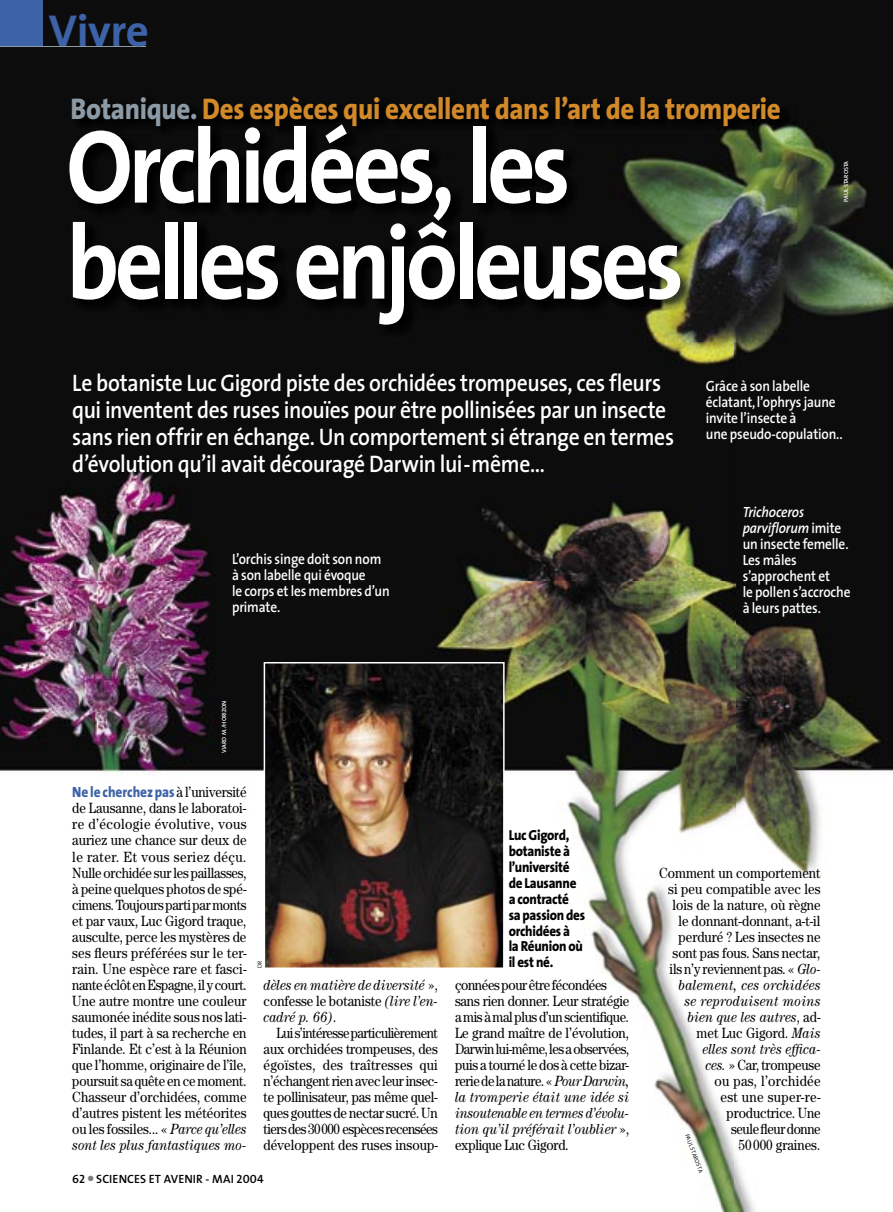
<style>
.page{position:relative;width:893px;height:1212px;background:#fff}
.page>*{position:absolute;margin:0;border:0;box-sizing:border-box;transform-origin:0 0}
.t1{font:700 105px/96px "The Sans";letter-spacing:-.05em;color:#fff;scale:.9 1}
.t2{font:700 45px "The Sans";letter-spacing:-.015em;color:#3d62a7}
.t3{font:800 30px "The Sans";letter-spacing:-.01em;color:#d28929;scale:.9 1}
.t4{font:600 24px/27px "The Sans";letter-spacing:-.015em;color:#fff;scale:.9 1}
.t5{font:14.85px/16px "Century";letter-spacing:-.005em;color:#000;text-align:justify;scale:.88 1}
.t6{font:600 14.85px/16px "The Sans";letter-spacing:-.01em;color:#fff;scale:.9 1}
.t7{font:14.85px/16px "Century";letter-spacing:-.005em;color:#000;text-align:justify;scale:.87 1}
.t8{font:italic 14.85px/16px "Century";letter-spacing:-.005em;color:#000;text-align:justify;scale:.88 1}
.t9{font:800 14.85px "The Sans";letter-spacing:-.005em;color:#3d62a7;scale:.9 1}
.t10{font:800 14.55px/15.9px "The Sans";letter-spacing:-.02em;color:#000;scale:.9 1}
.t11{font:600 12px "The Sans";letter-spacing:.01em;color:#000}
.t12{font:6px "The Sans Semi Bold Caps";letter-spacing:.01em;color:#fff}
.t13{font:300 6px "The Sans";color:#000}
.t14{font:6px "The Sans Semi Bold Caps";letter-spacing:-.02em;color:#fff}
.s1{color:#8c9aa6}
.s2{font-style:italic}
.s3{font-family:"Century";font-weight:400;color:#000}
.s4{font-style:normal}
.s5{font-family:"The Sans Semi Bold Caps";font-weight:400}
.s6{color:#7b7c7c}
</style>
<div class="page">
<img style="left:0;top:317px;width:735px;height:895px">
<img style="left:735px;top:475px;width:158px;height:737px">
<div style="left:735px;top:317px;width:158px;height:158px;background:#0c0c0c"></div>
<div style="left:0;top:0;width:105px;height:317px;background:#0c0c0c"></div>
<img style="left:788px;top:0;width:105px;height:317px">
<div style="left:105px;top:0;width:683px;height:94px;background:#0c0c0c"></div>
<img style="left:265px;top:663px;width:238px;height:304px">
<hr style="left:264px;top:663px;width:1px;height:305px;background:#fff">
<hr style="left:264px;top:967px;width:240px;height:2px;background:#fff">
<hr style="left:503px;top:663px;width:2px;height:305px;background:#fff">
<hr style="left:264px;top:662px;width:240px;height:1px;background:#fff">
<div style="left:0;top:0;width:43px;height:47px;background:#3d62a7"></div>
<hr style="left:0;top:46px;width:146px;height:1px;background:#8c9aa6">
<img style="left:66px;top:94px;width:730px;height:247px">
<h2 class="t2" style="left:49px;top:-7px;width:101px">Vivre</h2>
<h3 class="t3" style="left:71px;top:83px;width:791px"><span class="s1">Botanique.</span> Des espèces qui excellent dans l’art de la tromperie</h3>
<h1 class="t1" style="left:66px;top:116px;width:688px">Orchidées, les belles enjôleuses</h1>
<p class="t14" style="left:841px;top:202px;width:42px;rotate:-90deg">PAUL STAROSTA</p>
<p class="t4" style="left:72px;top:369px;width:670px">Le botaniste Luc Gigord piste des orchidées trompeuses, ces fleurs qui inventent des ruses inouïes pour être pollinisées par un insecte sans rien offrir en échange. Un comportement si étrange en termes d’évolution qu’il avait découragé Darwin lui-même…</p>
<p class="t6" style="left:232px;top:550px;width:177px">L’orchis singe doit son nom à son labelle qui évoque<br>le corps et les membres d’un primate.</p>
<p class="t6" style="left:706px;top:377px;width:153px">Grâce à son labelle éclatant, l’ophrys jaune invite l’insecte à<br>une pseudo-copulation..</p>
<p class="t6" style="left:743px;top:504px;width:121px"><span class="s2">Trichoceros parviflorum</span> imite un insecte femelle.<br>Les mâles s’approchent et<br>le pollen s’accroche à leurs pattes.</p>
<p class="t12" style="left:219px;top:753px;width:54px;rotate:-90deg">VIARD M./HORIZON</p>
<p class="t9" style="left:72px;top:780px;width:195px">Ne le cherchez pas <span class="s3">à l’université</span></p>
<p class="t5" style="left:72px;top:800px;width:200px">de Lausanne, dans le laboratoi&shy;re d’écologie évolutive, vous auriez une chance sur deux de le rater. Et vous seriez déçu.<br>Nulle orchidée sur les paillasses, à peine quelques photos de spé&shy;cimens. Toujours parti par monts et par vaux, Luc Gigord traque, ausculte, perce les mystères de ses fleurs préférées sur le ter&shy;rain. Une espèce rare et fasci&shy;nante éclôt en Espagne, il y court.<br>Une autre montre une couleur saumonée inédite sous nos lati&shy;tudes, il part à sa recherche en Finlande. Et c’est à la Réunion que l’homme, originaire de l’île, poursuit sa quête en ce moment.<br>Chasseur d’orchidées, comme d’autres pistent les météorites ou les fossiles... « <span class="s2">Parce qu’elles sont les plus fantastiques mo-</span></p>
<p class="t10" style="left:509px;top:827px;width:86px">Luc Gigord, botaniste à l’université de Lausanne a contracté<br>sa passion des orchidées à<br>la Réunion où</p>
<p class="t13" style="left:255px;top:968px;width:9px;rotate:-90deg">DR</p>
<p class="t10" style="left:509px;top:954px;width:51px">il est né.</p>
<p class="t8" style="left:264px;top:977px;width:200px">dèles en matière de diversité <span class="s4">», confesse le botaniste</span> (lire l’en&shy;cadré p. 66)<span class="s4">.</span></p>
<p class="t7" style="left:264px;top:1025px;width:202px;text-indent:13px">Lui s’intéresse particulièrement aux orchidées trompeuses, des égoïstes, des traîtresses qui n’échangent rien avec leur insec&shy;te pollinisateur, pas même quel&shy;ques gouttes de nectar sucré. Un tiers des 30 000 espèces recensées développent des ruses insoup-</p>
<p class="t5" style="left:455px;top:976px;width:200px;text-align:left">çonnées pour être fécondées sans rien donner. Leur stratégie a mis à mal plus d’un scientifique.<br>Le grand maître de l’évolution,<br>Darwin lui-même, les a observées, puis a tourné le dos à cette bizar&shy;rerie de la nature. « <span class="s2">Pour Darwin, la tromperie était une idée si insoutenable en termes d’évolu&shy;tion qu’il préférait l’oublier</span> », explique Luc Gigord.</p>
<p class="t11" style="left:72px;top:1168px;width:193px"><span class="s5">62</span> <span class="s6">●</span> SCIENCES ET AVENIR - MAI <span class="s5">2004</span></p>
<p class="t5" style="left:659px;top:864px;width:185px;text-align:right">Comment un comportement si peu compatible avec les lois de la nature, où règne le donnant-donnant, a-t-il perduré ? Les insectes ne sont pas fous. Sans nectar, ils n’y reviennent pas. « <span class="s2">Glo&shy;balement, ces orchidées<br>se reproduisent moins bien que les autres</span>, ad-<br>met Luc Gigord. <span class="s2">Mais<br>elles sont très effica-<br>ces.</span> » Car, trompeuse<br>ou pas, l’orchidée<br>est une super-re&shy;productrice. Une<br>seule fleur donne<br>50 000 graines.</p>
<p class="t13" style="left:692px;top:1132px;width:42px;rotate:70deg">PAUL STAROSTA</p>
</div>
